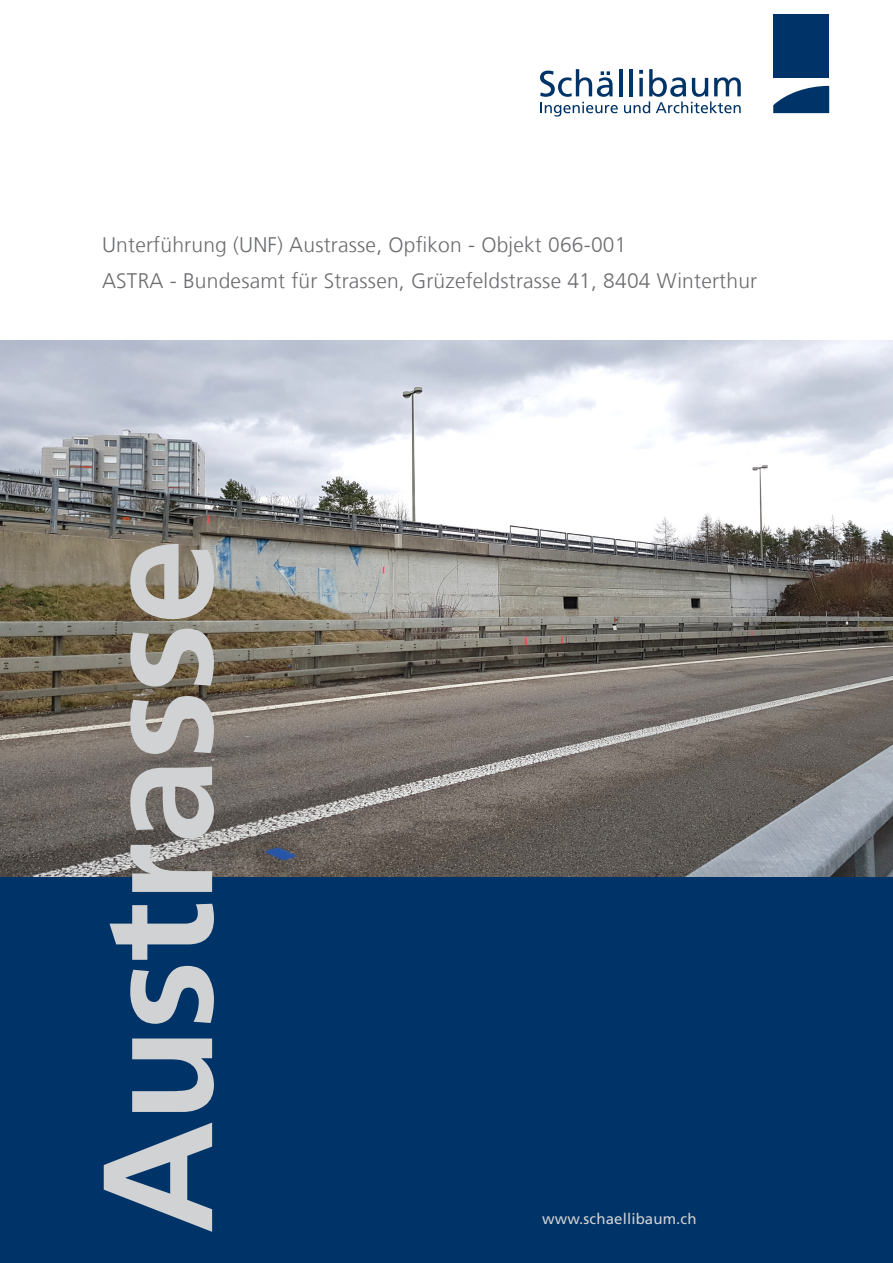
<style>
.page{position:relative;width:893px;height:1263px;background:#fff}
.page>*{position:absolute;margin:0;border:0;box-sizing:border-box;transform-origin:0 0}
.t1{font:700 155.25px "Frutiger LT Com";letter-spacing:-.01em;color:#d1d2d4}
.Projekttitel{font:300 21px "Frutiger LT Com";letter-spacing:.01em;color:#6c6d70}
.t2{font:15px "Frutiger LT Com";letter-spacing:.01em;color:#d1d2d4}
</style>
<div class="page">
<div style="left:0;top:876px;width:893px;height:387px;background:#003367"></div>
<svg style="left:773px;top:86px;width:56px;height:27px"></svg>
<div style="left:773px;top:15px;width:56px;height:63px;background:#003367"></div>
<svg style="left:540px;top:69px;width:78px;height:48px"></svg>
<hr style="left:619px;top:69px;width:3px;height:27px;background:#003367">
<svg style="left:624px;top:69px;width:117px;height:44px"></svg>
<img style="left:0;top:340px;width:893px;height:536px">
<p class="Projekttitel" style="left:102px;top:233px;width:526px">Unterführung (UNF) Austrasse, Opfikon - Objekt 066-001</p>
<p class="Projekttitel" style="left:102px;top:269px;width:657px">ASTRA - Bundesamt für Strassen, Grüzefeldstrasse 41, 8404 Winterthur</p>
<p class="t1" style="left:67px;top:1233px;width:696px;rotate:-90deg">Austrasse</p>
<p class="t2" style="left:542px;top:1210px;width:156px">www.schaellibaum.ch</p>
</div>
